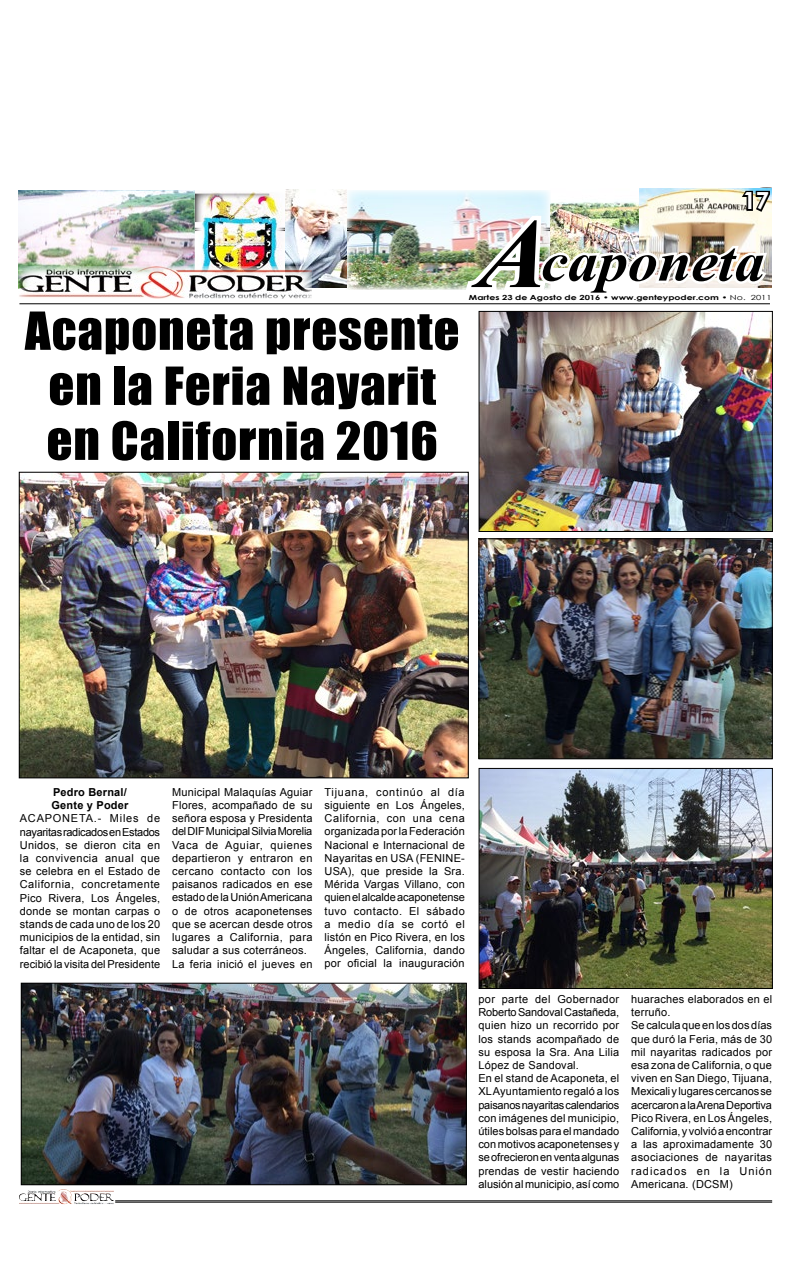
<style>
.page{position:relative;width:792px;height:1276px;background:#fff}
.page>*{position:absolute;margin:0;border:0;box-sizing:border-box;transform-origin:0 0}
.t1{font:italic 700 56.2px "Times New Roman";color:#000;scale:1.07 1}
.t2{font:48.4px/55px "Impact";letter-spacing:.02em;color:#000;text-align:center;scale:1.05 1}
.t3{font:700 25.2px "Century Gothic";color:#fff;scale:1.14 1}
.t4{font:700 23.6px "Century Gothic";color:#fff}
.t5{font:11px/13.2px "Arial";letter-spacing:.02em;color:#000}
.t6{font:700 11px/13.3px "Arial";letter-spacing:.02em;color:#000}
.t7{font:700 7px "Century Gothic";color:#000;scale:1.33 1}
.s1{font-size:98.5px}
.s2{font-weight:400}
</style>
<div class="page">
<hr style="left:115px;top:1200px;width:657px;height:1px;background:#000">
<hr style="left:115px;top:1201px;width:657px;height:1px;background:#000">
<img style="left:57px;top:1189px;width:15px;height:12px">
<img style="left:21px;top:474px;width:446px;height:302px">
<div style="left:19px;top:472px;width:450px;height:306px;border:1px solid #000"></div>
<img style="left:285px;top:189px;width:174px;height:100px">
<img style="left:19px;top:190px;width:175px;height:76px">
<img style="left:194px;top:190px;width:91px;height:76px">
<svg style="left:19px;top:279px;width:316px;height:25px"></svg>
<hr style="left:19px;top:304px;width:751px;height:1px;background:#000">
<img style="left:18px;top:266px;width:294px;height:32px">
<img style="left:459px;top:187px;width:313px;height:103px">
<img style="left:481px;top:313px;width:290px;height:217px">
<div style="left:479px;top:311px;width:294px;height:221px;border:1px solid #000"></div>
<img style="left:481px;top:770px;width:290px;height:217px">
<div style="left:479px;top:768px;width:294px;height:221px;border:1px solid #000"></div>
<img style="left:480px;top:540px;width:291px;height:217px">
<div style="left:478px;top:538px;width:295px;height:221px;border:1px solid #000"></div>
<img style="left:23px;top:984px;width:442px;height:199px">
<div style="left:21px;top:982px;width:446px;height:203px;border:1px solid #000"></div>
<h3 class="t4" style="left:743px;top:183px;width:28px">17</h3>
<h3 class="t3" style="left:741px;top:188px;width:30px">17</h3>
<h1 class="t1" style="left:477px;top:223px;width:270px"><span class="s1">a</span>caponeta</h1>
<h2 class="t2" style="left:25px;top:302px;width:415px">Acaponeta presente en la Feria Nayarit en California 2016</h2>
<p class="t7" style="left:469px;top:292px;width:229px">Martes 23 de Agosto de 2016 • www.genteypoder.com • <span class="s2">No. 2011</span></p>
<p class="t6" style="left:52px;top:785px;width:78px">Pedro Bernal/<br>Gente y Poder</p>
<p class="t5" style="left:20px;top:812px;width:142px;text-align:justify">ACAPONETA.- Miles de nayaritas radicados en Estados Unidos, se dieron cita en la convivencia anual que se celebra en el Estado de California, concretamente Pico Rivera, Los Ángeles, donde se montan carpas o stands de cada uno de los 20 municipios de la entidad, sin faltar el de Acaponeta, que recibió la visita del Presidente</p>
<p class="t5" style="left:172px;top:785px;width:142px">Municipal Malaquías Aguiar<br>Flores, acompañado de su señora esposa y Presidenta del DIF Municipal Silvia Morelia<br>Vaca de Aguiar, quienes departieron y entraron en cercano contacto con los paisanos radicados en ese estado de la Unión Americana o de otros acaponetenses que se acercan desde otros lugares a California, para saludar a sus coterráneos.<br>La feria inició el jueves en</p>
<p class="t5" style="left:325px;top:785px;width:142px;text-align:justify">Tijuana, continúo al día siguiente en Los Ángeles, California, con una cena organizada por la Federación Nacional e Internacional de Nayaritas en USA (FENINE-USA), que preside la Sra.<br>Mérida Vargas Villano, con quien el alcalde acaponetense tuvo contacto. El sábado a medio día se cortó el listón en Pico Rivera, en los Ángeles, California, dando por oficial la inauguración</p>
<p class="t5" style="left:478px;top:992px;width:142px">por parte del Gobernador<br>Roberto Sandoval Castañeda, quien hizo un recorrido por los stands acompañado de su esposa la Sra. Ana Lilia<br>López de Sandoval.<br>En el stand de Acaponeta, el<br>XL Ayuntamiento regaló a los paisanos nayaritas calendarios con imágenes del municipio, útiles bolsas para el mandado con motivos acaponetenses y se ofrecieron en venta algunas prendas de vestir haciendo alusión al municipio, así como</p>
<p class="t5" style="left:631px;top:992px;width:142px">huaraches elaborados en el terruño.<br>Se calcula que en los dos días que duró la Feria, más de 30 mil nayaritas radicados por esa zona de California, o que viven en San Diego, Tijuana,<br>Mexicali y lugares cercanos se acercaron a la Arena Deportiva<br>Pico Rivera, en Los Ángeles,<br>California, y volvió a encontrar a las aproximadamente 30 asociaciones de nayaritas radicados en la Unión<br>Americana. (DCSM)</p>
</div>
